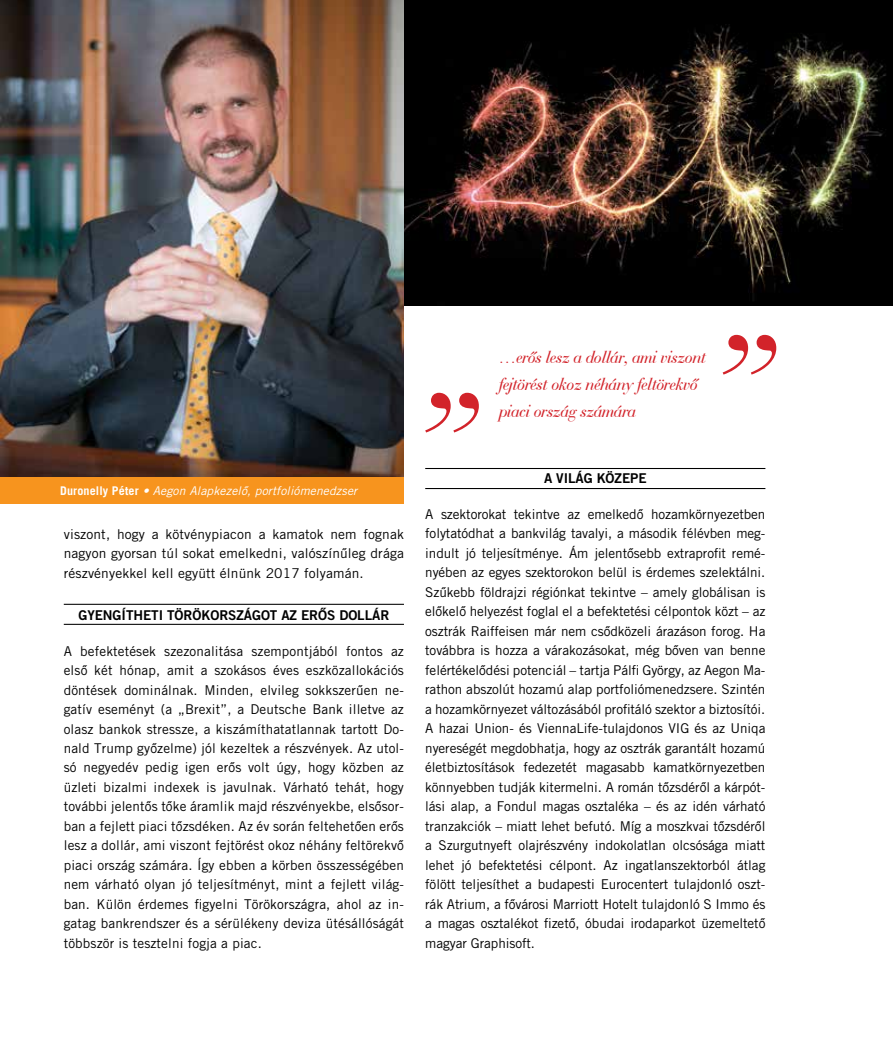
<style>
.page{position:relative;width:893px;height:1063px;background:#fff}
.page>*{position:absolute;margin:0;border:0;box-sizing:border-box;transform-origin:0 0}
.t1{font:18px/27px "Bauer Bodoni HU Italic";letter-spacing:-.01em;color:#d2232a}
.t2{font:13.5px/19.5px "Trade Gothic H";letter-spacing:.01em;color:#000;text-align:justify}
.t3{font:13.5px "Trade Gothic Bold Two H";letter-spacing:-.005em;color:#000}
.t4{font:12px "Trade Gothic Oblique H";letter-spacing:.01em;color:#fff}
.s1{font-family:"Trade Gothic Bold H"}
</style>
<div class="page">
<svg style="left:425px;top:393px;width:54px;height:40px"></svg>
<svg style="left:723px;top:335px;width:53px;height:40px"></svg>
<img style="left:404px;top:0;width:489px;height:306px">
<hr style="left:64px;top:624px;width:340px;height:1px;background:#000">
<hr style="left:64px;top:604px;width:340px;height:1px;background:#000">
<hr style="left:425px;top:488px;width:340px;height:1px;background:#000">
<hr style="left:425px;top:468px;width:340px;height:1px;background:#000">
<img style="left:0;top:0;width:404px;height:477px">
<div style="left:0;top:477px;width:404px;height:27px;background:#f7941e"></div>
<p class="t4" style="left:60px;top:484px;width:298px"><span class="s1">Duronelly Péter</span> • Aegon Alapkezelô, portfoliómenedzser</p>
<p class="t2" style="left:64px;top:524px;width:342px">viszont, hogy a kötvénypiacon a kamatok nem fognak nagyon gyorsan túl sokat emelkedni, valószínûleg drága részvényekkel kell együtt élnünk 2017 folyamán.</p>
<p class="t3" style="left:78px;top:606px;width:312px">GYENGÍTHETI TÖRÖKORSZÁGOT AZ ERÔS DOLLÁR</p>
<p class="t2" style="left:64px;top:641px;width:342px">A befektetések szezonalitása szempontjából fontos az elsô két hónap, amit a szokásos éves eszközallokációs döntések dominálnak. Minden, elvileg sokkszerûen ne&shy;gatív eseményt (a „Brexit”, a Deutsche Bank illetve az olasz bankok stressze, a kiszámíthatatlannak tartott Do&shy;nald Trump gyôzelme) jól kezeltek a részvények. Az utol&shy;só negyedév pedig igen erôs volt úgy, hogy közben az üzleti bizalmi indexek is javulnak. Várható tehát, hogy további jelentôs tôke áramlik majd részvényekbe, elsôsor&shy;ban a fejlett piaci tôzsdéken. Az év során feltehetôen erôs lesz a dollár, ami viszont fejtörést okoz néhány feltörekvô piaci ország számára. Így ebben a körben összességében nem várható olyan jó teljesítményt, mint a fejlett világ&shy;ban. Külön érdemes figyelni Törökországra, ahol az in&shy;gatag bankrendszer és a sérülékeny deviza ütésállóságát többször is tesztelni fogja a piac.</p>
<h1 class="t1" style="left:499px;top:343px;width:209px">…erôs lesz a dollár, ami viszont fejtörést okoz néhány feltörekvô piaci ország számára</h1>
<p class="t3" style="left:544px;top:470px;width:104px">A VILÁG KÖZEPE</p>
<p class="t2" style="left:425px;top:504px;width:342px">A szektorokat tekintve az emelkedô hozamkörnyezetben folytatódhat a bankvilág tavalyi, a második félévben meg&shy;indult jó teljesítménye. Ám jelentôsebb extraprofit remé&shy;nyében az egyes szektorokon belül is érdemes szelektálni.<br>Szûkebb földrajzi régiónkat tekintve – amely globálisan is elôkelô helyezést foglal el a befektetési célpontok közt – az osztrák Raiffeisen már nem csôdközeli árazáson forog. Ha továbbra is hozza a várakozásokat, még bôven van benne felértékelôdési potenciál – tartja Pálfi György, az Aegon Ma&shy;rathon abszolút hozamú alap portfoliómenedzsere. Szintén a hozamkörnyezet változásából profitáló szektor a biztosítói.<br>A hazai Union- és ViennaLife-tulajdonos VIG és az Uniqa nyereségét megdobhatja, hogy az osztrák garantált hozamú életbiztosítások fedezetét magasabb kamatkörnyezetben könnyebben tudják kitermelni. A román tôzsdérôl a kárpót&shy;lási alap, a Fondul magas osztaléka – és az idén várható tranzakciók – miatt lehet befutó. Míg a moszkvai tôzsdérôl a Szurgutnyeft olajrészvény indokolatlan olcsósága miatt lehet jó befektetési célpont. Az ingatlanszektorból átlag fölött teljesíthet a budapesti Eurocentert tulajdonló oszt&shy;rák Atrium, a fôvárosi Marriott Hotelt tulajdonló S Immo és a magas osztalékot fizetô, óbudai irodaparkot üzemeltetô magyar Graphisoft.</p>
</div>
